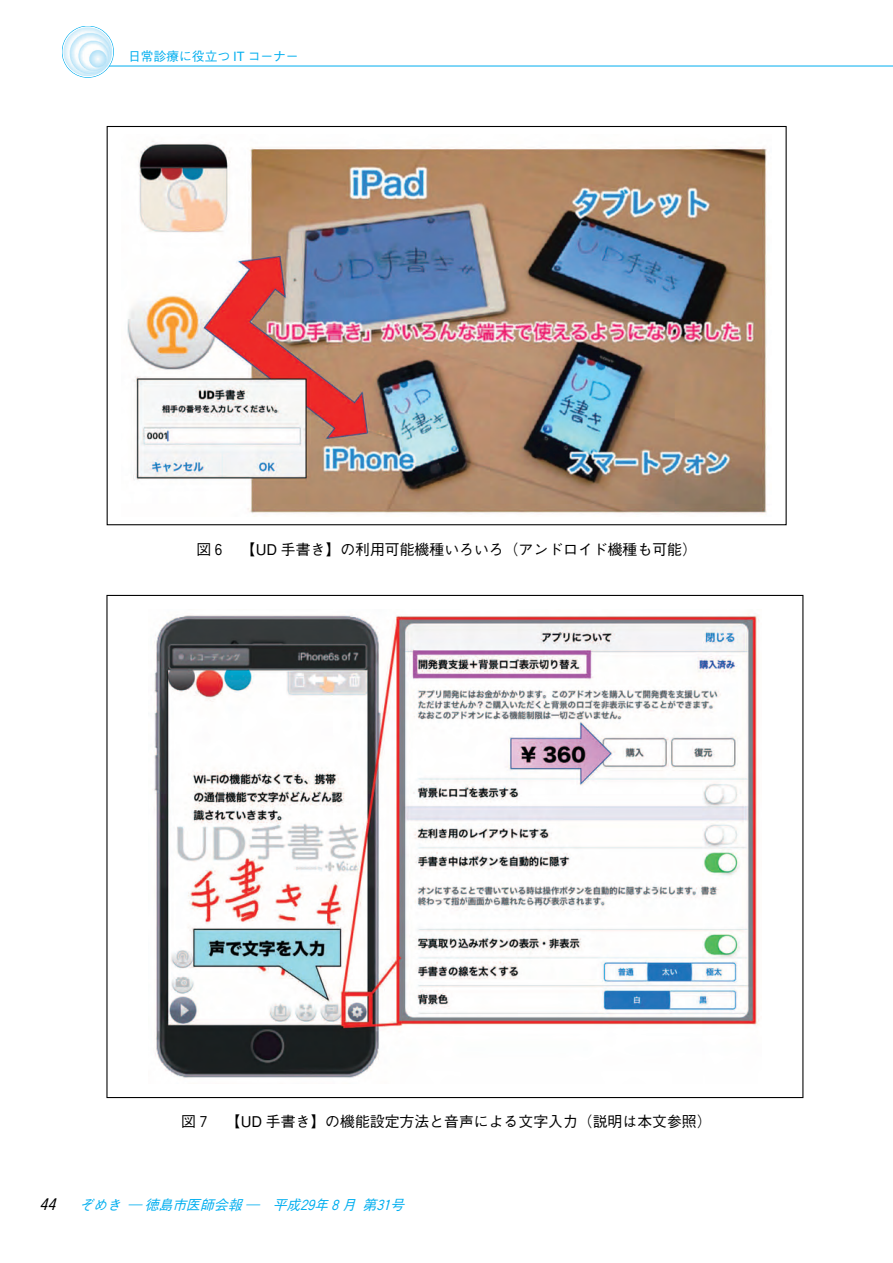
<style>
.page{position:relative;width:893px;height:1263px;background:#fff}
.page>*{position:absolute;margin:0;border:0;box-sizing:border-box;transform-origin:0 0}
.t1{font:500 14.85px "Gothic BBB";color:#000}
.t2{font:italic 500 13.8px "Gothic BBB";color:#00aeef}
.t3{font:500 12.75px "Gothic BBB";color:#00aeef}
.s1{font-size:15.9px;color:#000}
</style>
<div class="page">
<img style="left:106px;top:126px;width:698px;height:973px">
<hr style="left:90px;top:66px;width:802px;height:1px;background:#00aeef">
<svg style="left:62px;top:26px;width:52px;height:52px"></svg>
<p class="t3" style="left:128px;top:51px;width:172px">日常診療に役立つ IT コーナー</p>
<p class="t1" style="left:196px;top:543px;width:502px">図６ 【UD 手書き】の利用可能機種いろいろ（アンドロイド機種も可能）</p>
<p class="t1" style="left:181px;top:1116px;width:532px">図７ 【UD 手書き】の機能設定方法と音声による文字入力（説明は本文参照）</p>
<p class="t2" style="left:36px;top:1200px;width:373px"><span class="s1">４４</span> ぞめき ― 徳島市医師会報 ― 平成２９年８月第３１号</p>
</div>
